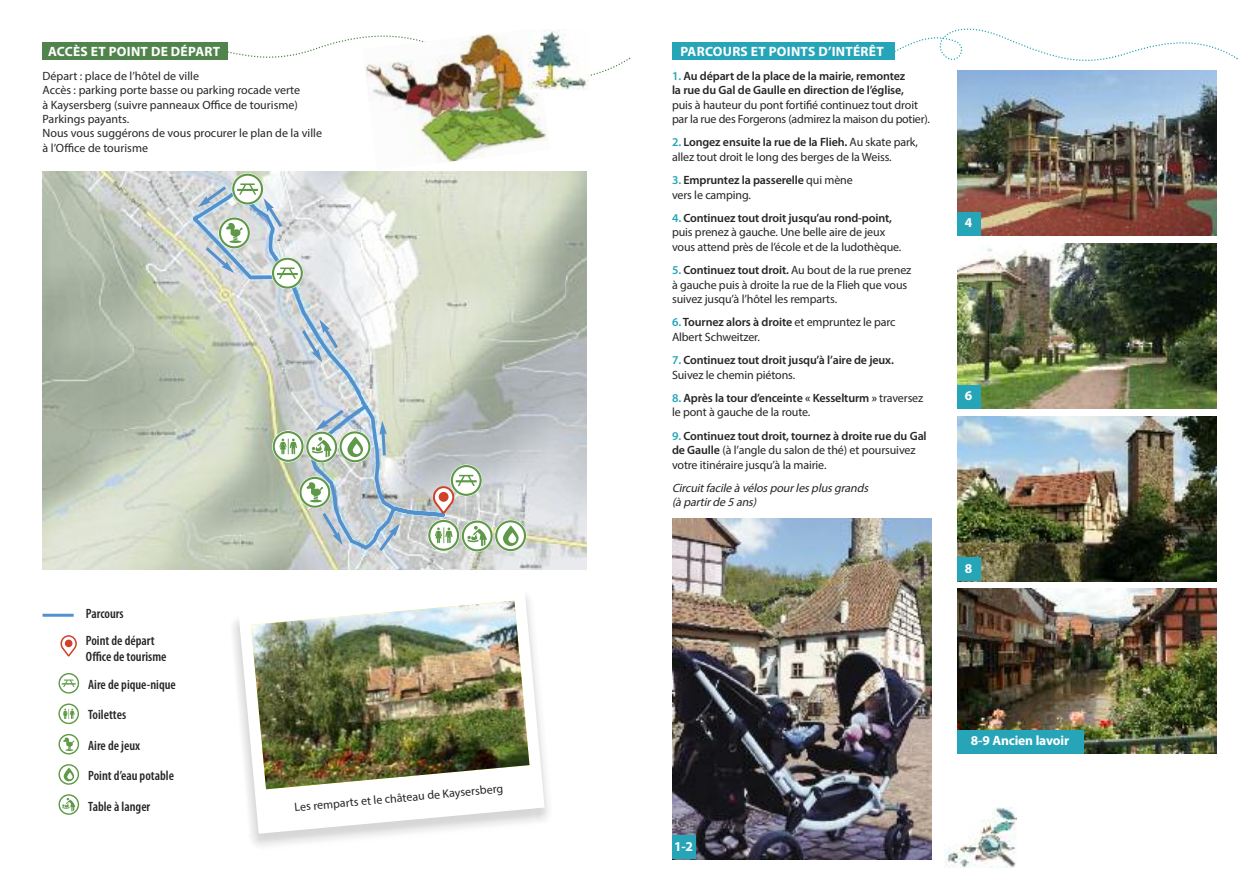
<style>
.page{position:relative;width:1259px;height:893px;background:#fff}
.page>*{position:absolute;margin:0;border:0;box-sizing:border-box;transform-origin:0 0}
.t1{font:600 condensed 13.5px/16.2px "Myriad Pro";color:#272526}
.t2{font:700 13.5px "Myriad Pro";letter-spacing:.02em;color:#fff}
.t3{font:700 13.5px "Myriad Pro";letter-spacing:-.01em;color:#fff}
.t4{font:12px/14.4px "Myriad Pro";letter-spacing:-.01em;color:#272526}
.t5{font:600 12px/14.4px "Myriad Pro";letter-spacing:-.01em;color:#272526}
.t6{font:italic 12px/14.4px "Myriad Pro";color:#272526}
.s1{color:#27a5b8}
.s2{font-weight:600;color:#27a5b8}
.s3{font-weight:600}
.s4{font-weight:400}
</style>
<div class="page">
<div style="left:672px;top:43px;width:222px;height:17px;background:#27a5b8"></div>
<img style="left:672px;top:519px;width:259px;height:340px">
<img style="left:957px;top:71px;width:259px;height:165px">
<svg style="left:887px;top:28px;width:350px;height:33px"></svg>
<div style="left:672px;top:836px;width:23px;height:23px;background:#27a5b8"></div>
<div style="left:957px;top:212px;width:23px;height:24px;background:#27a5b8"></div>
<img style="left:957px;top:244px;width:259px;height:164px">
<div style="left:957px;top:385px;width:23px;height:23px;background:#27a5b8"></div>
<img style="left:957px;top:416px;width:259px;height:165px">
<div style="left:957px;top:558px;width:23px;height:23px;background:#27a5b8"></div>
<img style="left:957px;top:589px;width:259px;height:165px">
<div style="left:957px;top:730px;width:126px;height:24px;background:#27a5b8"></div>
<img style="left:944px;top:808px;width:72px;height:60px">
<div style="left:43px;top:43px;width:185px;height:17px;background:#51844d"></div>
<img style="left:43px;top:172px;width:544px;height:397px">
<svg style="left:193px;top:189px;width:252px;height:360px;background:#d0d6cd"></svg>
<svg style="left:60px;top:635px;width:17px;height:22px"></svg>
<div style="left:65px;top:640px;width:7px;height:7px;background:#cf412b;border-radius:50%"></div>
<hr style="left:43px;top:614px;width:31px;height:3px;background:#5291ce">
<svg style="left:226px;top:37px;width:135px;height:21px"></svg>
<svg style="left:588px;top:57px;width:42px;height:30px"></svg>
<img style="left:362px;top:34px;width:186px;height:128px">
<div style="left:529px;top:27px;width:59px;height:65px;background:#fff"></div>
<img style="left:529px;top:30px;width:59px;height:59px">
<svg style="left:379px;top:421px;width:8px;height:37px"></svg>
<svg style="left:299px;top:319px;width:42px;height:43px;background:#b3c7d8"></svg>
<svg style="left:376px;top:523px;width:24px;height:31px"></svg>
<div style="left:299px;top:476px;width:32px;height:32px;background:#d7e0dc;border-radius:50%"></div>
<svg style="left:299px;top:477px;width:44px;height:68px;background:#bbcbc2"></svg>
<svg style="left:59px;top:673px;width:20px;height:21px"></svg>
<svg style="left:58px;top:703px;width:21px;height:21px"></svg>
<svg style="left:58px;top:734px;width:21px;height:20px"></svg>
<svg style="left:58px;top:764px;width:21px;height:21px"></svg>
<svg style="left:59px;top:794px;width:20px;height:21px"></svg>
<div style="left:494px;top:520px;width:32px;height:32px;background:#dfe5e1;border-radius:50%"></div>
<svg style="left:428px;top:465px;width:98px;height:86px"></svg>
<svg style="left:239px;top:591px;width:305px;height:243px"></svg>
<img style="left:251px;top:601px;width:278px;height:188px">
<svg style="left:339px;top:431px;width:32px;height:32px"></svg>
<svg style="left:273px;top:407px;width:97px;height:55px"></svg>
<svg style="left:198px;top:174px;width:105px;height:115px"></svg>
<p class="t2" style="left:48px;top:46px;width:173px">ACCÈS ET POINT DE DÉPART</p>
<p class="t4" style="left:43px;top:70px;width:281px">Départ : place de l’hôtel de ville<br>Accès : parking porte basse ou parking rocade verte<br>à Kaysersberg (suivre panneaux Office de tourisme)<br>Parkings payants.<br>Nous vous suggérons de vous procurer le plan de la ville à l’Office de tourisme</p>
<p class="t1" style="left:86px;top:607px;width:39px">Parcours</p>
<p class="t1" style="left:86px;top:633px;width:82px">Point de départ<br>Office de tourisme</p>
<p class="t1" style="left:88px;top:677px;width:89px">Aire de pique-nique</p>
<p class="t1" style="left:88px;top:707px;width:39px">Toilettes</p>
<p class="t1" style="left:88px;top:738px;width:53px">Aire de jeux</p>
<p class="t1" style="left:88px;top:768px;width:87px">Point d’eau potable</p>
<p class="t1" style="left:88px;top:799px;width:64px">Table à langer</p>
<p class="t4" style="left:294px;top:801px;width:211px;rotate:-5deg">Les remparts et le château de Kaysersberg</p>
<p class="t2" style="left:680px;top:46px;width:205px">PARCOURS ET POINTS D’INTÉRÊT</p>
<p class="t5" style="left:672px;top:70px;width:235px"><span class="s1">1.</span> Au départ de la place de la mairie, remontez la rue du Gal de Gaulle en direction de l’église,</p>
<p class="t4" style="left:672px;top:98px;width:259px">puis à hauteur du pont fortifié continuez tout droit par la rue des Forgerons (admirez la maison du potier).</p>
<p class="t4" style="left:672px;top:136px;width:247px"><span class="s2">2.</span> <span class="s3">Longez ensuite la rue de la Flieh.</span> Au skate park, allez tout droit le long des berges de la Weiss.</p>
<p class="t5" style="left:672px;top:174px;width:182px"><span class="s1">3.</span> Empruntez la passerelle <span class="s4">qui mène vers le camping.</span></p>
<p class="t4" style="left:672px;top:212px;width:231px"><span class="s2">4.</span> <span class="s3">Continuez tout droit jusqu’au rond-point, </span>puis prenez à gauche. une belle aire de jeux vous attend près de l’école et de la ludothèque.</p>
<p class="t4" style="left:672px;top:264px;width:241px"><span class="s2">5.</span> <span class="s3">Continuez tout droit.</span> Au bout de la rue prenez à gauche puis à droite la rue de la Flieh que vous suivez jusqu’à l’hôtel les remparts.</p>
<p class="t4" style="left:672px;top:316px;width:225px"><span class="s2">6.</span> <span class="s3">Tournez alors à droite</span> et empruntez le parc<br>Albert Schweitzer.</p>
<p class="t5" style="left:672px;top:354px;width:223px"><span class="s1">7.</span> Continuez tout droit jusqu’à l’aire de jeux.<br><span class="s4">Suivez le chemin piétons.</span></p>
<p class="t5" style="left:672px;top:392px;width:253px"><span class="s1">8.</span> Après la tour d’enceinte « Kesselturm » <span class="s4">traversez le pont à gauche de la route.</span></p>
<p class="t4" style="left:672px;top:430px;width:256px"><span class="s2">9.</span> <span class="s3">Continuez tout droit, tournez à droite rue du Gal de Gaulle</span> (à l’angle du salon de thé) et poursuivez votre itinéraire jusqu’à la mairie.</p>
<p class="t6" style="left:672px;top:482px;width:200px">Circuit facile à vélos pour les plus grands (à partir de 5 ans)</p>
<p class="t2" style="left:964px;top:218px;width:9px">4</p>
<p class="t2" style="left:964px;top:391px;width:9px">6</p>
<p class="t2" style="left:964px;top:563px;width:9px">8</p>
<p class="t2" style="left:674px;top:841px;width:21px">1-2</p>
<p class="t3" style="left:971px;top:736px;width:100px">8-9 Ancien lavoir</p>
</div>
